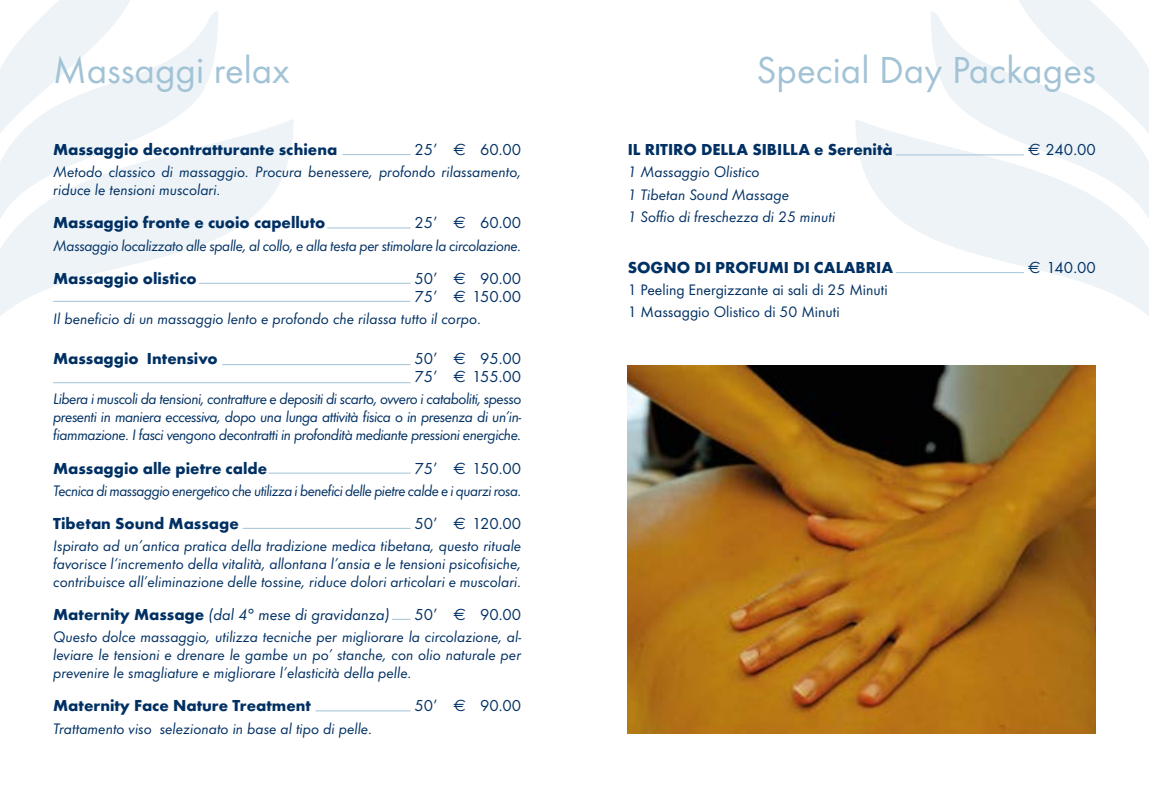
<style>
.page{position:relative;width:1149px;height:787px;background:#fff}
.page>*{position:absolute;margin:0;border:0;box-sizing:border-box;transform-origin:0 0}
.t1{font:39px "Futura T";color:#a2c3d6}
.t2{font:700 16.5px "Futura T";color:#003063}
.t3{font:16.5px/18px "Futura T";color:#003063}
.t4{font:italic 16.5px "Futura T";color:#003063}
.t5{font:italic 15.75px/18px "Futura T";color:#003063;text-align:justify}
.t6{font:italic 15.75px "Futura T";letter-spacing:-.03em;color:#003063}
.t7{font:italic 15.75px "Futura T";letter-spacing:-.02em;color:#003063}
.t8{font:15.75px/22.2px "Futura T";color:#003063}
.s1{font-family:"Euro Sans"}
.s2{font-weight:700;font-style:normal}
</style>
<div class="page">
<svg style="left:855px;top:119px;width:293px;height:196px"></svg>
<svg style="left:930px;top:11px;width:218px;height:218px;fill:#edf3f7"></svg>
<svg style="left:1008px;top:0;width:140px;height:140px"></svg>
<svg style="left:0;top:119px;width:293px;height:197px"></svg>
<svg style="left:0;top:11px;width:218px;height:218px;fill:#edf3f7"></svg>
<svg style="left:0;top:0;width:140px;height:140px"></svg>
<hr style="left:342px;top:154px;width:68px;height:1px;background:#a2c3d6">
<hr style="left:327px;top:227px;width:83px;height:1px;background:#a2c3d6">
<hr style="left:268px;top:472px;width:142px;height:1px;background:#a2c3d6">
<hr style="left:242px;top:528px;width:168px;height:1px;background:#a2c3d6">
<svg style="left:392px;top:619px;width:18px;height:1px"></svg>
<hr style="left:199px;top:283px;width:211px;height:1px;background:#a2c3d6">
<hr style="left:53px;top:301px;width:357px;height:1px;background:#a2c3d6">
<hr style="left:222px;top:364px;width:188px;height:1px;background:#a2c3d6">
<hr style="left:53px;top:382px;width:357px;height:1px;background:#a2c3d6">
<hr style="left:315px;top:710px;width:95px;height:1px;background:#a2c3d6">
<hr style="left:895px;top:154px;width:128px;height:1px;background:#a2c3d6">
<hr style="left:895px;top:272px;width:128px;height:1px;background:#a2c3d6">
<img style="left:627px;top:366px;width:468px;height:367px">
<h1 class="t1" style="left:53px;top:47px;width:238px">Massaggi relax</h1>
<p class="t2" style="left:53px;top:140px;width:285px">Massaggio decontratturante schiena</p>
<p class="t3" style="left:414px;top:140px;width:108px">25’ <span class="s1">€</span> 60.00</p>
<p class="t5" style="left:53px;top:163px;width:469px">Metodo classico di massaggio. Procura benessere, profondo rilassamento, riduce le tensioni muscolari.</p>
<p class="t2" style="left:53px;top:213px;width:274px">Massaggio fronte e cuoio capelluto</p>
<p class="t3" style="left:414px;top:214px;width:108px">25’ <span class="s1">€</span> 60.00</p>
<p class="t7" style="left:53px;top:236px;width:469px">Massaggio localizzato alle spalle, al collo, e alla testa per stimolare la circolazione.</p>
<p class="t2" style="left:53px;top:268px;width:145px">Massaggio olistico</p>
<p class="t3" style="left:414px;top:269px;width:108px">50’ <span class="s1">€</span> 90.00<br>75’ <span class="s1">€</span> 150.00</p>
<p class="t5" style="left:53px;top:309px;width:429px">Il beneficio di un massaggio lento e profondo che rilassa tutto il corpo.</p>
<p class="t2" style="left:53px;top:349px;width:166px">Massaggio Intensivo</p>
<p class="t3" style="left:414px;top:349px;width:108px">50’ <span class="s1">€</span> 95.00<br>75’ <span class="s1">€</span> 155.00</p>
<p class="t5" style="left:53px;top:390px;width:469px">Libera i muscoli da tensioni, contratture e depositi di scarto, ovvero i cataboliti, spesso presenti in maniera eccessiva, dopo una lunga attività fisica o in presenza di un’in&shy;fiammazione. I fasci vengono decontratti in profondità mediante pressioni energiche.</p>
<p class="t2" style="left:53px;top:458px;width:215px">Massaggio alle pietre calde</p>
<p class="t3" style="left:414px;top:459px;width:108px">75’ <span class="s1">€</span> 150.00</p>
<p class="t6" style="left:53px;top:481px;width:469px">Tecnica di massaggio energetico che utilizza i benefici delle pietre calde e i quarzi rosa.</p>
<p class="t2" style="left:53px;top:513px;width:187px">Tibetan Sound Massage</p>
<p class="t3" style="left:414px;top:514px;width:108px">50’ <span class="s1">€</span> 120.00</p>
<p class="t5" style="left:53px;top:536px;width:469px">Ispirato ad un’antica pratica della tradizione medica tibetana, questo rituale favorisce l’incremento della vitalità, allontana l’ansia e le tensioni psicofisiche, contribuisce all’eliminazione delle tossine, riduce dolori articolari e muscolari.</p>
<p class="t4" style="left:53px;top:605px;width:338px"><span class="s2">Maternity Massage</span> (dal 4° mese di gravidanza)</p>
<p class="t3" style="left:414px;top:605px;width:108px">50’ <span class="s1">€</span> 90.00</p>
<p class="t5" style="left:53px;top:628px;width:469px">Questo dolce massaggio, utilizza tecniche per migliorare la circolazione, al&shy;leviare le tensioni e drenare le gambe un po’ stanche, con olio naturale per prevenire le smagliature e migliorare l’elasticità della pelle.</p>
<p class="t2" style="left:53px;top:696px;width:259px">Maternity Face Nature Treatment</p>
<p class="t3" style="left:414px;top:696px;width:108px">50’ <span class="s1">€</span> 90.00</p>
<p class="t5" style="left:53px;top:719px;width:320px">Trattamento viso selezionato in base al tipo di pelle.</p>
<h1 class="t1" style="left:756px;top:47px;width:341px">Special Day Packages</h1>
<p class="t2" style="left:627px;top:140px;width:266px">IL RITIRO DELLA SIBILLA e Serenità</p>
<p class="t3" style="left:1027px;top:140px;width:69px"><span class="s1">€</span> 240.00</p>
<p class="t5" style="left:627px;top:161px;width:209px;line-height:22.2px;text-align:left">1 Massaggio Olistico<br>1 Tibetan Sound Massage<br>1 Soffio di freschezza di 25 minuti</p>
<p class="t2" style="left:627px;top:258px;width:267px">SOGNO DI PROFUMI DI CALABRIA</p>
<p class="t3" style="left:1027px;top:258px;width:69px"><span class="s1">€</span> 140.00</p>
<p class="t8" style="left:627px;top:279px;width:261px">1 Peeling Energizzante ai sali di 25 Minuti<br>1 Massaggio Olistico di 50 Minuti</p>
</div>
